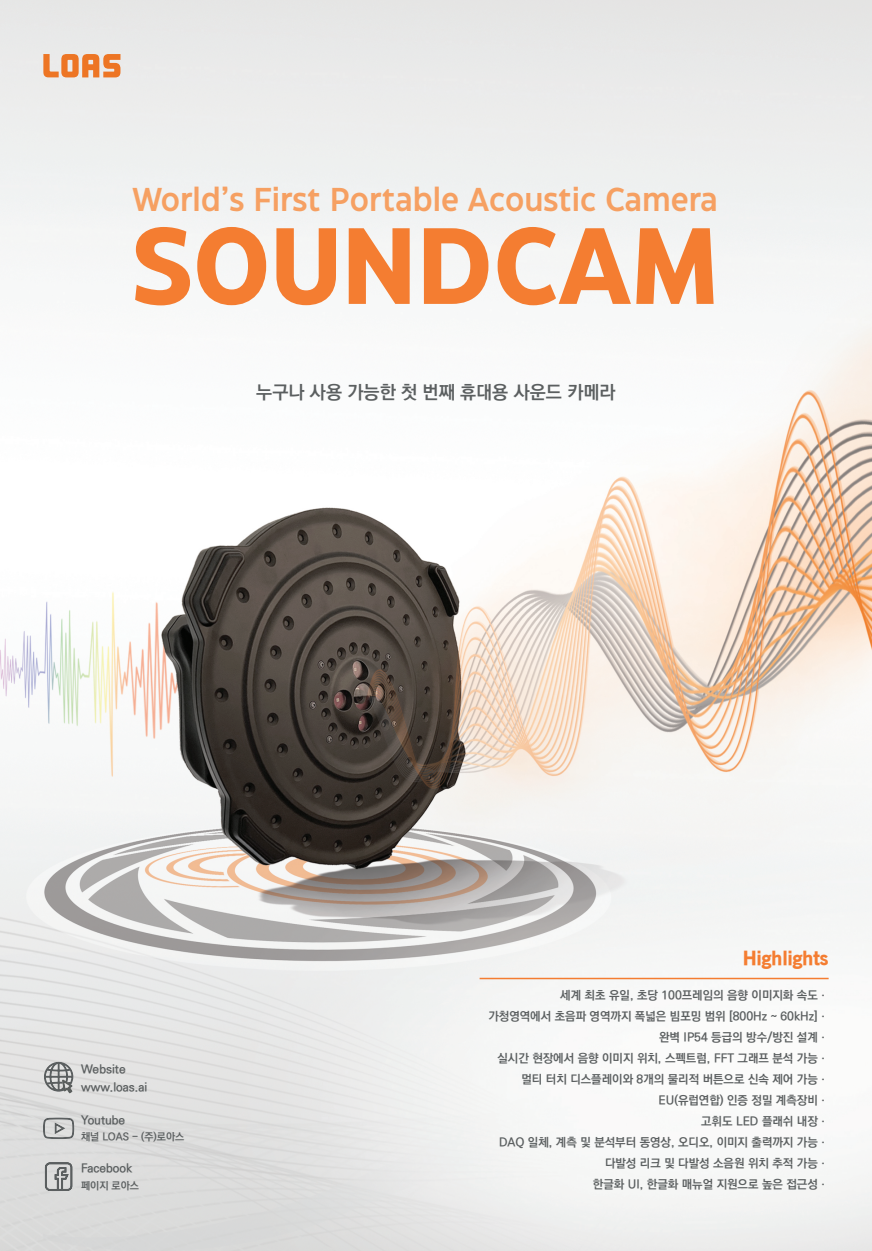
<style>
.page{position:relative;width:872px;height:1251px;background:#fff}
.page>*{position:absolute;margin:0;border:0;box-sizing:border-box;transform-origin:0 0}
.t1{font:700 108px "Eastman Grotesque Trial";color:#f47d31}
.t2{font:600 33px "Eastman Grotesque Trial";color:#f6a062}
.t3{font:900 19.5px "Old Sans";color:#f47d31}
.t4{font:18.45px "Ko Pub World Dotum PB";color:#5b5f60}
.t5{font:12px "Ko Pub World Dotum PB";color:#5b5f60}
.t6{font:10.5px "Ko Pub World Dotum PB";color:#5b5f60}
</style>
<div class="page">
<img style="left:0;top:0;width:872px;height:1250px">
<svg style="left:43px;top:1117px;width:31px;height:21px"></svg>
<svg style="left:44px;top:1062px;width:29px;height:39px"></svg>
<svg style="left:45px;top:1161px;width:27px;height:29px"></svg>
<hr style="left:479px;top:977px;width:349px;height:2px;background:#f47d31">
<svg style="left:43px;top:54px;width:77px;height:23px;background:#ec9e69"></svg>
<p class="t2" style="left:132px;top:174px;width:587px">World’s First Portable Acoustic Camera</p>
<p class="t1" style="left:132px;top:183px;width:588px">SOUNDCAM</p>
<p class="t4" style="left:256px;top:379px;width:361px">누구나 사용 가능한 첫 번째 휴대용 사운드 카메라</p>
<p class="t5" style="left:81px;top:1060px;width:46px">Website</p>
<p class="t5" style="left:81px;top:1078px;width:68px">www.loas.ai</p>
<p class="t5" style="left:81px;top:1111px;width:46px">Youtube</p>
<p class="t6" style="left:81px;top:1129px;width:105px">채널 LOAS - (주)로아스</p>
<p class="t5" style="left:81px;top:1159px;width:53px">Facebook</p>
<p class="t6" style="left:81px;top:1177px;width:59px">페이지 로아스</p>
<p class="t3" style="left:743px;top:945px;width:87px">Highlights</p>
<p class="t5" style="left:560px;top:986px;width:270px">세계 최초 유일, 초당 100프레임의 음향 이미지화 속도ㆍ</p>
<p class="t5" style="left:488px;top:1007px;width:342px">가청영역에서 초음파 영역까지 폭넓은 빔포밍 범위 [800Hz ~ 60kHz]ㆍ</p>
<p class="t5" style="left:659px;top:1028px;width:171px">완벽 IP54 등급의 방수/방진 설계ㆍ</p>
<p class="t5" style="left:497px;top:1049px;width:333px">실시간 현장에서 음향 이미지 위치, 스펙트럼, FFT 그래프 분석 가능ㆍ</p>
<p class="t5" style="left:521px;top:1070px;width:308px">멀티 터치 디스플레이와 8개의 물리적 버튼으로 신속 제어 가능ㆍ</p>
<p class="t5" style="left:658px;top:1091px;width:172px">EU(유럽연합) 인증 정밀 계측장비ㆍ</p>
<p class="t5" style="left:701px;top:1112px;width:129px">고휘도 LED 플래쉬 내장ㆍ</p>
<p class="t5" style="left:499px;top:1133px;width:331px">DAQ 일체, 계측 및 분석부터 동영상, 오디오, 이미지 출력까지 가능ㆍ</p>
<p class="t5" style="left:605px;top:1154px;width:225px">다발성 리크 및 다발성 소음원 위치 추적 가능ㆍ</p>
<p class="t5" style="left:593px;top:1175px;width:237px">한글화 UI, 한글화 매뉴얼 지원으로 높은 접근성ㆍ</p>
</div>
